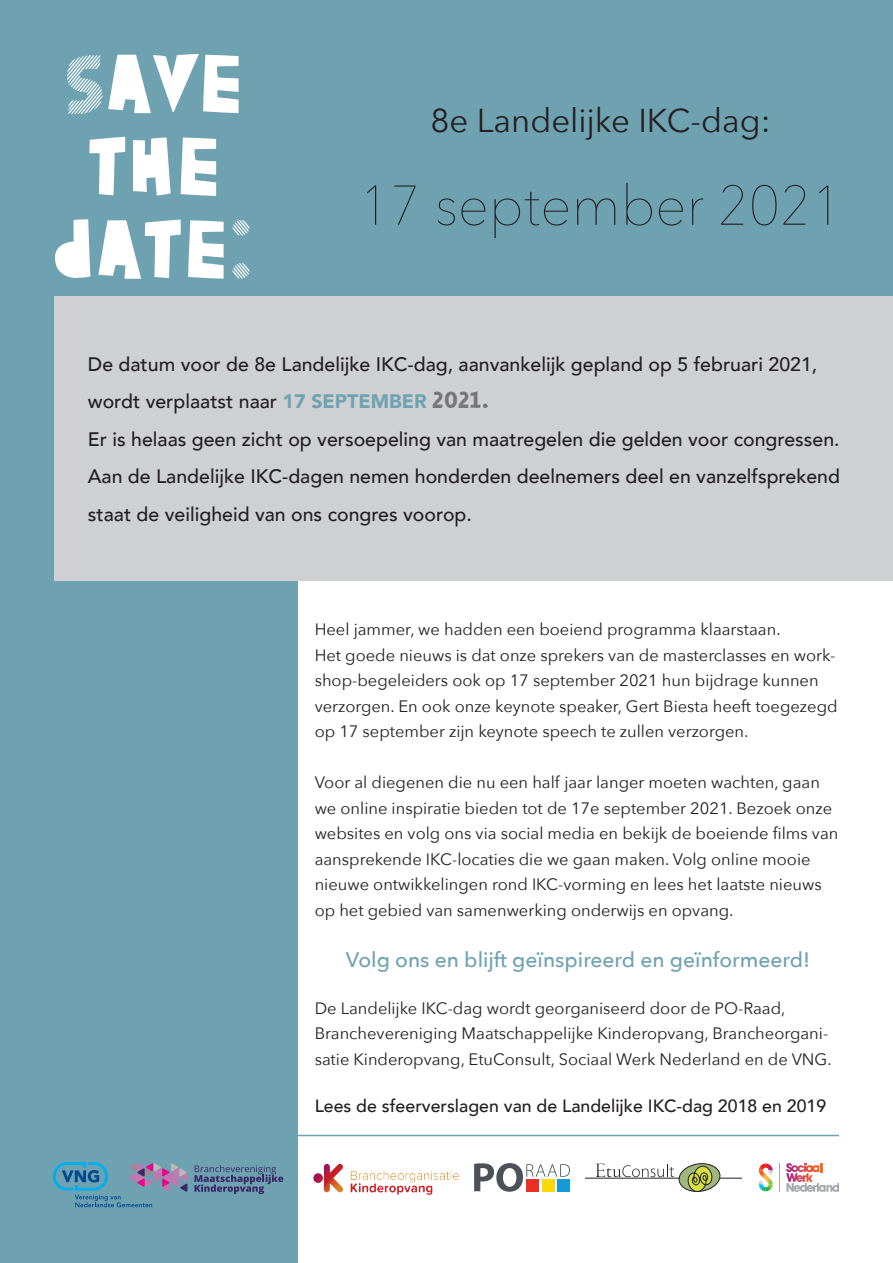
<style>
.page{position:relative;width:893px;height:1263px;background:#fff}
.page>*{position:absolute;margin:0;border:0;box-sizing:border-box;transform-origin:0 0}
.t1{font:69px/82.8px "Earnyour Stripes";color:#fff;text-align:center}
.t2{font:200 55.5px "Avenir Next";color:#231f20}
.t3{font:33px "Avenir Next";color:#231f20}
.t4{font:500 21px "Avenir Next";color:#6fa2b1}
.t5{font:500 19.5px/37.5px "Avenir";color:#231f20}
.t6{font:500 17.7px "Avenir";color:#231f20}
.t7{font:16.5px/25.5px "Avenir Next";color:#231f20}
.s1{font-weight:900;color:#6fa2b1}
.s2{font-family:"Earnyour Stripes";font-weight:400}
</style>
<div class="page">
<div style="left:0;top:0;width:893px;height:312px;background:#6fa2b1"></div>
<div style="left:0;top:202px;width:298px;height:1061px;background:#6fa2b1"></div>
<div style="left:55px;top:296px;width:838px;height:284px;background:#cfd0d2"></div>
<hr style="left:290px;top:1135px;width:549px;height:1px;background:#6fa2b1">
<img style="left:313px;top:1163px;width:146px;height:31px">
<svg style="left:194px;top:1165px;width:89px;height:29px"></svg>
<svg style="left:474px;top:1163px;width:96px;height:29px"></svg>
<div style="left:526px;top:1178px;width:13px;height:13px;background:#ea2f29"></div>
<div style="left:542px;top:1178px;width:13px;height:13px;background:#fad907"></div>
<div style="left:557px;top:1178px;width:13px;height:13px;background:#149ad7"></div>
<svg style="left:779px;top:1163px;width:1px;height:29px"></svg>
<svg style="left:786px;top:1163px;width:53px;height:29px"></svg>
<svg style="left:759px;top:1163px;width:14px;height:28px"></svg>
<svg style="left:53px;top:1162px;width:134px;height:45px"></svg>
<hr style="left:586px;top:1178px;width:155px;height:1px;background:#231f20">
<svg style="left:596px;top:1163px;width:125px;height:28px"></svg>
<h1 class="t1" style="left:53px;top:51px;width:203px">SAVE<br>THE<br>DATE:</h1>
<h3 class="t3" style="left:430px;top:92px;width:342px">8e Landelijke IKC-dag:</h3>
<h2 class="t2" style="left:359px;top:159px;width:485px">17 september 2021</h2>
<p class="t5" style="left:88px;top:344px;width:754px">De datum voor de 8e Landelijke IKC-dag, aanvankelijk gepland op 5 februari 2021, wordt verplaatst naar <span class="s1">17 SEPTEMBER</span> <span class="s2">2021.<br></span>Er is helaas geen zicht op versoepeling van maatregelen die gelden voor congressen.<br>Aan de Landelijke IKC-dagen nemen honderden deelnemers deel en vanzelfsprekend staat de veiligheid van ons congres voorop.</p>
<p class="t7" style="left:315px;top:616px;width:524px">Heel jammer, we hadden een boeiend programma klaarstaan.<br>Het goede nieuws is dat onze sprekers van de masterclasses en work&shy;shop-begeleiders ook op 17 september 2021 hun bijdrage kunnen verzorgen. En ook onze keynote speaker, Gert Biesta heeft toegezegd op 17 september zijn keynote speech te zullen verzorgen.</p>
<p class="t7" style="left:315px;top:769px;width:525px">Voor al diegenen die nu een half jaar langer moeten wachten, gaan we online inspiratie bieden tot de 17e september 2021. Bezoek onze websites en volg ons via social media en bekijk de boeiende films van aansprekende IKC-locaties die we gaan maken. Volg online mooie nieuwe ontwikkelingen rond IKC-vorming en lees het laatste nieuws op het gebied van samenwerking onderwijs en opvang.</p>
<p class="t4" style="left:346px;top:941px;width:466px">Volg ons en blijft geïnspireerd en geïnformeerd!</p>
<p class="t7" style="left:315px;top:995px;width:518px">De Landelijke IKC-dag wordt georganiseerd door de PO-Raad,<br>Branchevereniging Maatschappelijke Kinderopvang, Brancheorgani&shy;satie Kinderopvang, EtuConsult, Sociaal Werk Nederland en de VNG.</p>
<p class="t6" style="left:315px;top:1090px;width:513px">Lees de sfeerverslagen van de Landelijke IKC-dag 2018 en 2019</p>
</div>
